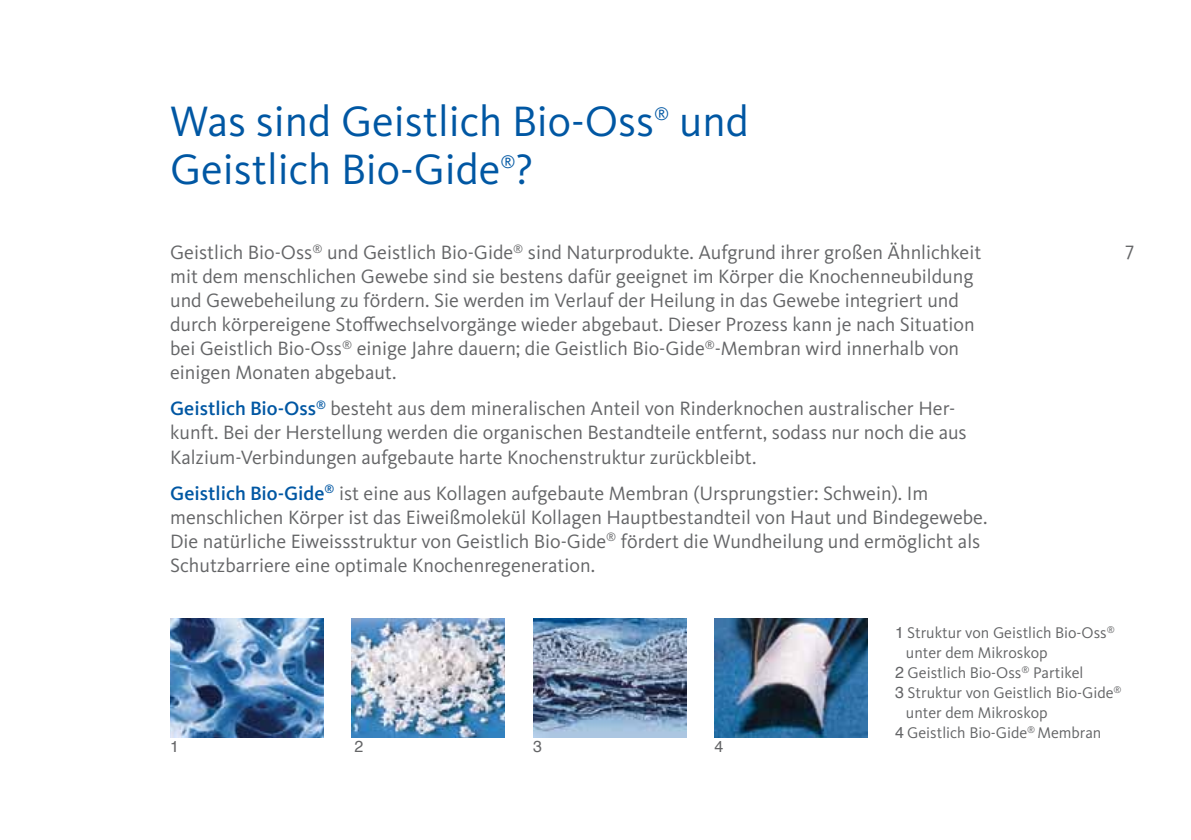
<style>
.page{position:relative;width:1191px;height:840px;background:#fff}
.page>*{position:absolute;margin:0;border:0;box-sizing:border-box;transform-origin:0 0}
.t1{font:44px "Kievit OT";color:#0057a3}
.t2{font:20px/24px "Kievit OT";color:#646567}
.t3{font:17.4px "Kievit OT";color:#0057a3}
.t4{font:16px "Kievit OT";color:#646567}
.t5{font:16px "Helvetica";color:#646567}
.s1{font-weight:500;color:#0057a3}
.s2{font-family:"Helvetica"}
</style>
<div class="page">
<img style="left:533px;top:618px;width:153px;height:119px">
<img style="left:714px;top:618px;width:153px;height:119px">
<img style="left:351px;top:618px;width:154px;height:119px">
<img style="left:170px;top:618px;width:153px;height:119px">
<h1 class="t1" style="left:170px;top:94px;width:485px">Was sind Geistlich Bio-Oss</h1>
<p class="t3" style="left:654px;top:103px;width:17px">®</p>
<h1 class="t1" style="left:679px;top:94px;width:71px">und</h1>
<h1 class="t1" style="left:170px;top:142px;width:365px">Geistlich Bio-Gide ?</h1>
<p class="t3" style="left:500px;top:151px;width:17px">®</p>
<p class="t2" style="left:170px;top:240px;width:812px">Geistlich Bio-Oss<sup>®</sup> und Geistlich Bio-Gide<sup>®</sup> sind Naturprodukte. Aufgrund ihrer großen Ähnlichkeit</p>
<p class="t2" style="left:1125px;top:240px;width:10px">7</p>
<p class="t2" style="left:170px;top:264px;width:806px">mit dem menschlichen Gewebe sind sie bestens dafür geeignet im Körper die Knochenneubildung und Gewebeheilung zu fördern. Sie werden im Verlauf der Heilung in das Gewebe integriert und durch körpereigene Stoffwechselvorgänge wieder abgebaut. Dieser Prozess kann je nach Situation bei Geistlich Bio-Oss<sup>®</sup> einige Jahre dauern; die Geistlich Bio-Gide<sup>®</sup>-Membran wird innerhalb von einigen Monaten abgebaut.</p>
<p class="t2" style="left:170px;top:396px;width:798px"><span class="s1">Geistlich Bio-Oss</span><sup>®</sup> besteht aus dem mineralischen Anteil von Rinderknochen australischer Her&shy;kunft. Bei der Herstellung werden die organischen Bestandteile entfernt, sodass nur noch die aus<br>Kalzium-Verbindungen aufgebaute harte Knochenstruktur zurückbleibt.</p>
<p class="t2" style="left:170px;top:480px;width:819px"><span class="s1">Geistlich Bio-Gide</span><sup>®</sup> ist eine aus Kollagen aufgebaute Membran (Ursprungstier: Schwein). Im menschlichen Körper ist das Eiweißmolekül Kollagen Hauptbestandteil von Haut und Bindegewebe.<br>Die natürliche Eiweissstruktur von Geistlich Bio-Gide<sup>®</sup> fördert die Wundheilung und ermöglicht als Schutzbarriere eine optimale Knochenregeneration.</p>
<p class="t5" style="left:170px;top:734px;width:10px">1</p>
<p class="t5" style="left:354px;top:734px;width:10px">2</p>
<p class="t5" style="left:533px;top:734px;width:10px">3</p>
<p class="t5" style="left:714px;top:734px;width:10px">4</p>
<p class="t4" style="left:895px;top:622px;width:221px"><span class="s2">1</span> Struktur von Geistlich Bio-Oss<sup>®</sup></p>
<p class="t4" style="left:906px;top:642px;width:143px">unter dem Mikroskop</p>
<p class="t4" style="left:895px;top:662px;width:190px"><span class="s2">2</span> Geistlich Bio-Oss<sup>®</sup> Partikel</p>
<p class="t4" style="left:895px;top:682px;width:228px"><span class="s2">3</span> Struktur von Geistlich Bio-Gide<sup>®</sup></p>
<p class="t4" style="left:906px;top:702px;width:143px">unter dem Mikroskop</p>
<p class="t4" style="left:895px;top:722px;width:208px"><span class="s2">4</span> Geistlich Bio-Gide<sup>®</sup> Membran</p>
</div>
